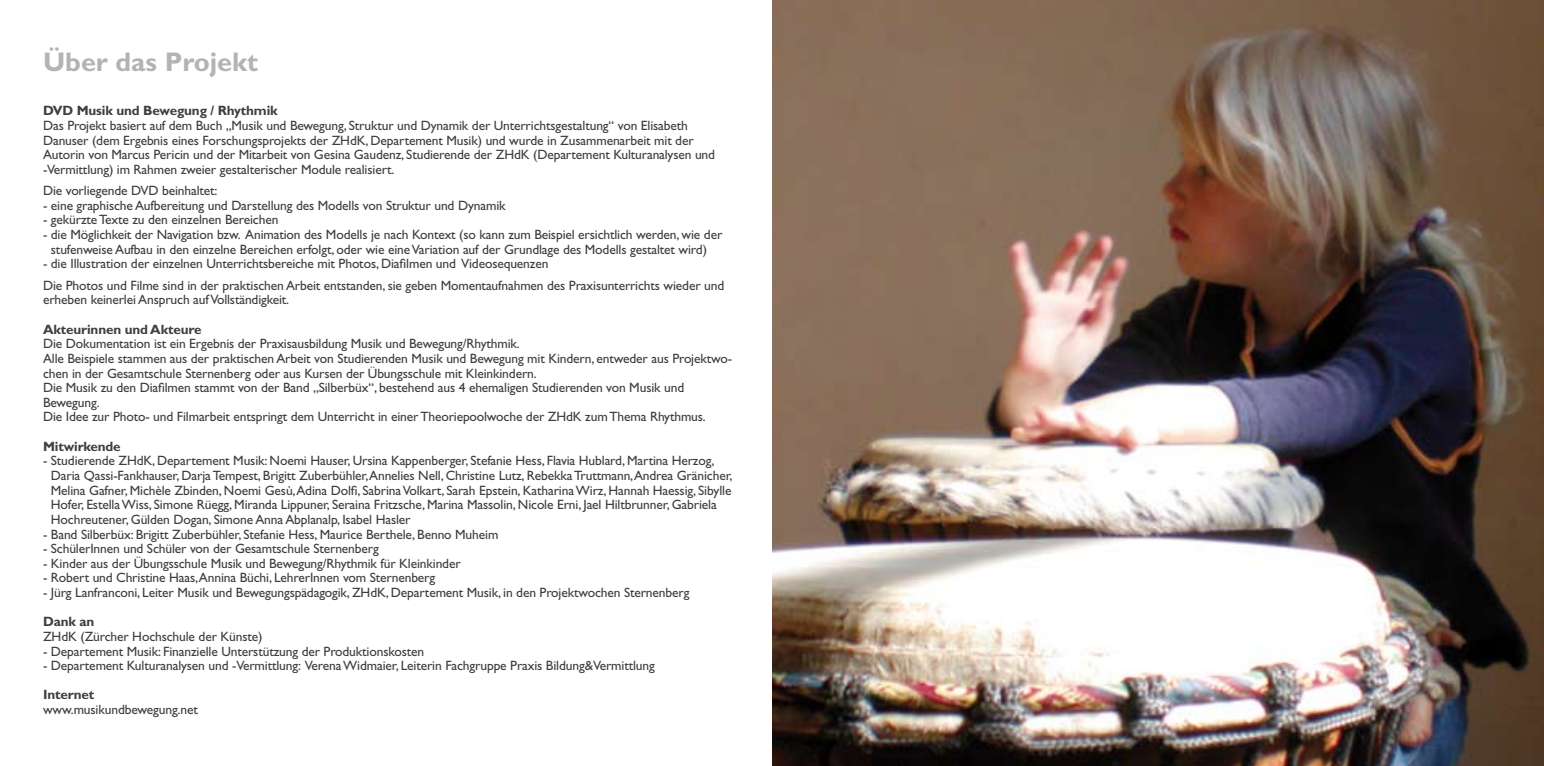
<style>
.page{position:relative;width:1544px;height:766px;background:#fff}
.page>*{position:absolute;margin:0;border:0;box-sizing:border-box;transform-origin:0 0}
.t1{font:700 27px "Gill Sans";color:#b1b3b4}
.t2{font:13.5px/14.6px "Gill Sans";letter-spacing:-.01em;color:#3e3e40}
.t3{font:700 13.5px "Gill Sans";letter-spacing:-.01em;color:#3e3e40}
.s1{color:#fff}
</style>
<div class="page">
<img style="left:772px;top:0;width:771px;height:765px">
<h1 class="t1" style="left:43px;top:46px;width:216px">Über das Projekt</h1>
<p class="t3" style="left:43px;top:103px;width:236px">DVD Musik und Bewegung / Rhythmik</p>
<p class="t2" style="left:43px;top:118px;width:673px">Das Projekt basiert auf dem Buch „Musik und Bewegung, Struktur und Dynamik der Unterrichtsgestaltung“ von Elisabeth Danuser (dem Ergebnis eines Forschungsprojekts der ZHdK, Departement Musik) und wurde in Zusammenarbeit mit der Autorin von Marcus Pericin und der Mitarbeit von Gesina Gaudenz, Studierende der ZHdK (Departement Kulturanalysen und -Vermittlung) im Rahmen zweier gestalterischer Module realisiert.</p>
<p class="t2" style="left:43px;top:183px;width:176px">Die vorliegende DVD beinhaltet:</p>
<p class="t2" style="left:43px;top:198px;width:464px">- eine graphische Aufbereitung und Darstellung des Modells von Struktur und Dynamik</p>
<p class="t2" style="left:43px;top:212px;width:237px">- gekürzte Texte zu den einzelnen Bereichen</p>
<p class="t2" style="left:43px;top:227px;width:681px">- die Möglichkeit der Navigation bzw. Animation des Modells je nach Kontext (so kann zum Beispiel ersichtlich werden, wie der</p>
<p class="t2" style="left:43px;top:242px;width:665px"><span class="s1">-</span> stufenweise Aufbau in den einzelne Bereichen erfolgt, oder wie eine Variation auf der Grundlage des Modells gestaltet wird)</p>
<p class="t2" style="left:43px;top:253px;width:683px;line-height:21.4px">- die Illustration der einzelnen Unterrichtsbereiche mit Photos, Diafilmen und Videosequenzen<br>Die Photos und Filme sind in der praktischen Arbeit entstanden, sie geben Momentaufnahmen des Praxisunterrichts wieder und</p>
<p class="t2" style="left:43px;top:292px;width:248px">erheben keinerlei Anspruch auf Vollständigkeit.</p>
<p class="t3" style="left:43px;top:321px;width:160px">Akteurinnen und Akteure</p>
<p class="t2" style="left:43px;top:336px;width:690px">Die Dokumentation ist ein Ergebnis der Praxisausbildung Musik und Bewegung/Rhythmik.<br>Alle Beispiele stammen aus der praktischen Arbeit von Studierenden Musik und Bewegung mit Kindern, entweder aus Projektwo&shy;chen in der Gesamtschule Sternenberg oder aus Kursen der Übungsschule mit Kleinkindern.<br>Die Musik zu den Diafilmen stammt von der Band „Silberbüx“, bestehend aus 4 ehemaligen Studierenden von Musik und Bewegung.<br>Die Idee zur Photo- und Filmarbeit entspringt dem Unterricht in einer Theoriepoolwoche der ZHdK zum Thema Rhythmus.</p>
<p class="t3" style="left:43px;top:438px;width:79px">Mitwirkende</p>
<p class="t2" style="left:43px;top:453px;width:673px">- Studierende ZHdK, Departement Musik: Noemi Hauser, Ursina Kappenberger, Stefanie Hess, Flavia Hublard, Martina Herzog,</p>
<p class="t2" style="left:43px;top:468px;width:691px"><span class="s1">-</span> Daria Qassi-Fankhauser, Darja Tempest, Brigitt Zuberbühler,Annelies Nell, Christine Lutz, Rebekka Truttmann,Andrea Gränicher,</p>
<p class="t2" style="left:43px;top:482px;width:690px"><span class="s1">-</span> Melina Gafner, Michèle Zbinden, Noemi Gesù,Adina Dolfi, Sabrina Volkart, Sarah Epstein, Katharina Wirz, Hannah Haessig, Sibylle</p>
<p class="t2" style="left:43px;top:497px;width:675px"><span class="s1">-</span> Hofer, Estella Wiss, Simone Rüegg, Miranda Lippuner, Seraina Fritzsche, Marina Massolin, Nicole Erni, Jael Hiltbrunner, Gabriela</p>
<p class="t2" style="left:43px;top:512px;width:369px"><span class="s1">-</span> Hochreutener, Gülden Dogan, Simone Anna Abplanalp, Isabel Hasler</p>
<p class="t2" style="left:43px;top:526px;width:457px">- Band Silberbüx: Brigitt Zuberbühler, Stefanie Hess, Maurice Berthele, Benno Muheim</p>
<p class="t2" style="left:43px;top:541px;width:337px">- SchülerInnen und Schüler von der Gesamtschule Sternenberg</p>
<p class="t2" style="left:43px;top:556px;width:419px">- Kinder aus der Übungsschule Musik und Bewegung/Rhythmik für Kleinkinder</p>
<p class="t2" style="left:43px;top:570px;width:394px">- Robert und Christine Haas,Annina Büchi, LehrerInnen vom Sternenberg</p>
<p class="t2" style="left:43px;top:585px;width:648px">- Jürg Lanfranconi, Leiter Musik und Bewegungspädagogik, ZHdK, Departement Musik, in den Projektwochen Sternenberg</p>
<p class="t3" style="left:43px;top:613px;width:53px">Dank an</p>
<p class="t2" style="left:43px;top:629px;width:221px">ZHdK (Zürcher Hochschule der Künste)</p>
<p class="t2" style="left:43px;top:643px;width:383px">- Departement Musik: Finanzielle Unterstützung der Produktionskosten</p>
<p class="t2" style="left:43px;top:658px;width:613px">- Departement Kulturanalysen und -Vermittlung: Verena Widmaier, Leiterin Fachgruppe Praxis Bildung&amp;Vermittlung</p>
<p class="t3" style="left:43px;top:686px;width:53px">Internet</p>
<p class="t2" style="left:43px;top:702px;width:156px">www.musikundbewegung.net</p>
</div>
